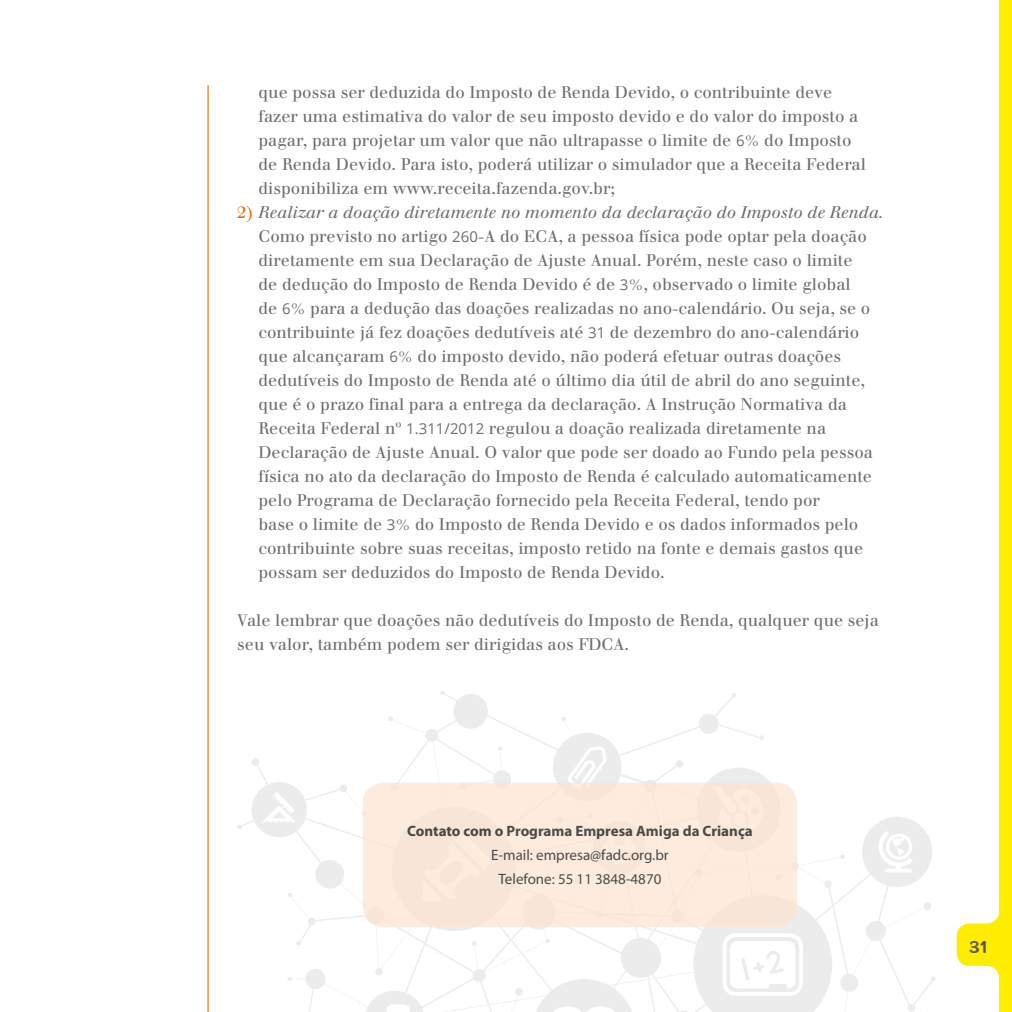
<style>
.page{position:relative;width:1012px;height:1012px;background:#fff}
.page>*{position:absolute;margin:0;border:0;box-sizing:border-box;transform-origin:0 0}
.t1{font:18px "Fatsoline";color:#575756}
.t2{font:16.5px/24px "Walbaum LT";color:#706f6f}
.t3{font:15px/24px "Myriad Pro";color:#000;text-align:center}
.t4{font:700 15px "Myriad Pro";color:#000}
.s1{font-family:"Open Sans";font-size:15px}
.s2{font-size:15px}
.s3{color:#ec6608}
.s4{font-style:italic}
</style>
<div class="page">
<div style="left:999px;top:0;width:13px;height:1012px;background:#ffed00"></div>
<svg style="left:957px;top:913px;width:42px;height:64px"></svg>
<hr style="left:207px;top:85px;width:2px;height:927px;background:#ec6608">
<svg style="left:237px;top:691px;width:699px;height:321px"></svg>
<div style="left:363px;top:783px;width:434px;height:144px;background:#fdecde;border-radius:21px"></div>
<p class="t2" style="left:259px;top:80px;width:609px">que possa ser deduzida do Imposto de Renda Devido, o contribuinte deve fazer uma estimativa do valor de seu imposto devido e do valor do imposto a pagar, para projetar um valor que não ultrapasse o limite de <span class="s1">6</span><span class="s2">%</span> do Imposto de Renda Devido. Para isto, poderá utilizar o simulador que a Receita Federal disponibiliza em www.receita.fazenda.gov.br;</p>
<p class="t2" style="left:259px;top:200px;width:627px;text-indent:-21px"><span class="s3">2)</span> <span class="s4">Realizar a doação diretamente no momento da declaração do Imposto de Renda.<br></span>Como previsto no artigo <span class="s1">260</span>-A do ECA, a pessoa física pode optar pela doação diretamente em sua Declaração de Ajuste Anual. Porém, neste caso o limite<br>de dedução do Imposto de Renda Devido é de <span class="s1">3</span><span class="s2">%</span>, observado o limite global<br>de <span class="s1">6</span><span class="s2">%</span> para a dedução das doações realizadas no ano-calendário. Ou seja, se o contribuinte já fez doações dedutíveis até <span class="s1">31</span> de dezembro do ano-calendário que alcançaram <span class="s1">6</span><span class="s2">%</span> do imposto devido, não poderá efetuar outras doações dedutíveis do Imposto de Renda até o último dia útil de abril do ano seguinte, que é o prazo final para a entrega da declaração. A Instrução Normativa da Receita Federal nº <span class="s1">1.311/2012</span> regulou a doação realizada diretamente na Declaração de Ajuste Anual. O valor que pode ser doado ao Fundo pela pessoa física no ato da declaração do Imposto de Renda é calculado automaticamente pelo Programa de Declaração fornecido pela Receita Federal, tendo por<br>base o limite de <span class="s1">3</span><span class="s2">%</span> do Imposto de Renda Devido e os dados informados pelo contribuinte sobre suas receitas, imposto retido na fonte e demais gastos que possam ser deduzidos do Imposto de Renda Devido.</p>
<p class="t2" style="left:237px;top:608px;width:643px">Vale lembrar que doações não dedutíveis do Imposto de Renda, qualquer que seja seu valor, também podem ser dirigidas aos FDCA.</p>
<p class="t4" style="left:407px;top:823px;width:347px">Contato com o Programa Empresa Amiga da Criança</p>
<p class="t3" style="left:491px;top:844px;width:179px">E-mail: empresa@fadc.org.br<br>Telefone: 55 11 3848-4870</p>
<p class="t1" style="left:969px;top:936px;width:19px">31</p>
</div>
